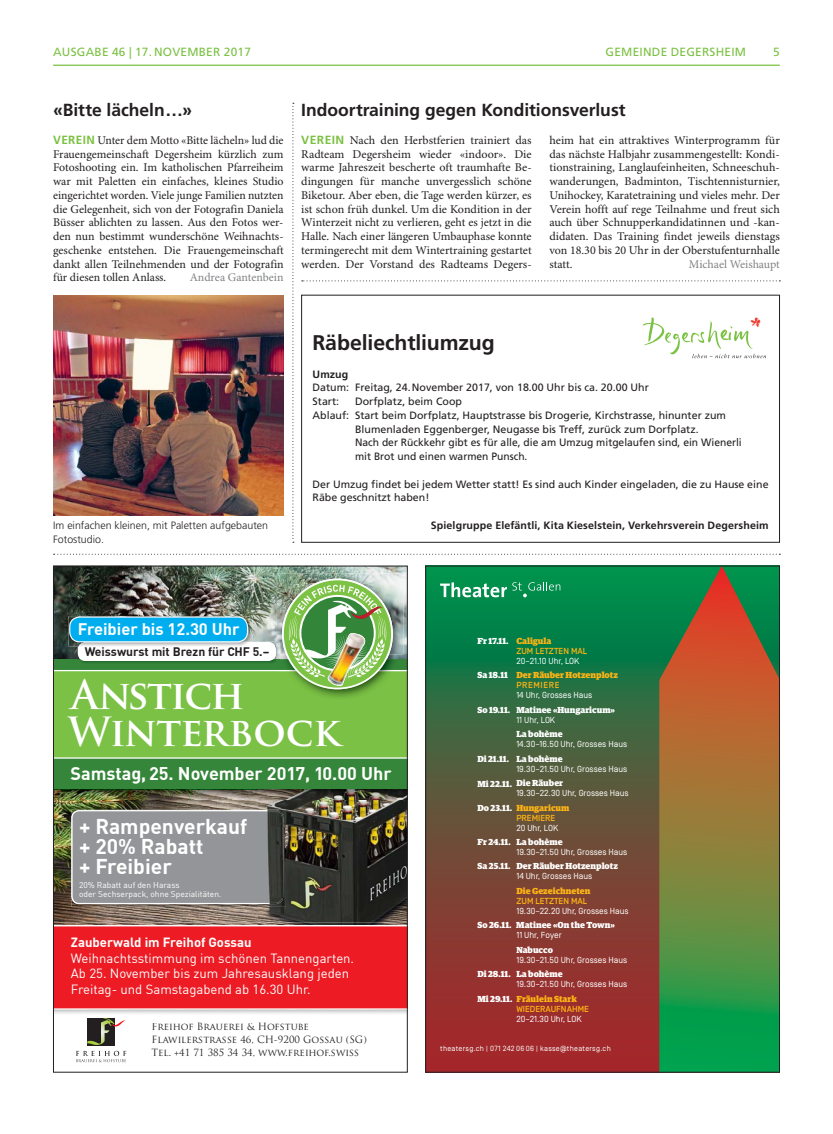
<style>
.page{position:relative;width:833px;height:1134px;background:#fff}
.page>*{position:absolute;margin:0;border:0;box-sizing:border-box;transform-origin:0 0}
.t1{font:700 39.25px/36.6px "Trajan Pro";letter-spacing:-.02em;color:#fff}
.t2{font:700 21.25px "Frutiger LT Std";letter-spacing:-.005em;color:#231f20}
.t3{font:700 21px/20.4px "DIN";color:#fff}
.t4{font:700 18px "DIN";color:#fff}
.t5{font:700 17.5px "Frutiger LT Std";color:#231f20}
.t6{font:700 16.5px "DIN";color:#fff}
.t7{font:13.12px/15.6px "DIN";color:#fff}
.t8{font:700 13.12px "DIN";color:#fff}
.t9{font:700 12.12px "DIN";color:#231f20}
.t10{font:11.88px/13.8px "Minion Pro";color:#231f20;text-align:justify}
.t11{font:11.88px "Frutiger LT Std";letter-spacing:.02em;color:#7bc142}
.t12{font:11.88px "Minion Pro";letter-spacing:-.005em;color:#808285}
.t13{font:10.62px/13.8px "Frutiger LT Std";color:#231f20}
.t14{font:700 10.62px "Frutiger LT Std";letter-spacing:.015em;color:#231f20}
.t15{font:300 10.62px/13.8px "Frutiger LT Std";color:#231f20}
.t16{font:9.75px/12.6px "Trajan Pro";color:#231f20}
.t17{font:8.75px "Simplon BP Regular";color:#fff}
.t18{font:900 8.75px "Guardian Egyp";color:#fff}
.t19{font:900 8.75px "Guardian Egyp";color:#fdb415}
.t20{font:500 8.75px "Simplon BP";color:#fdb415}
.t21{font:500 8.75px "Simplon BP";letter-spacing:.07em;color:#fdb415}
.t22{font:8.38px/9.6px "DIN";color:#fff}
.t23{font:7.5px "Simplon BP Regular";letter-spacing:.035em;color:#fff}
.s1{font-family:"Frutiger LT Std";font-weight:700;color:#7bc142}
.s2{color:#fdb415}
.s3{color:#fff}
</style>
<div class="page">
<svg style="left:302px;top:280px;width:478px;height:1px"></svg>
<svg style="left:54px;top:554px;width:726px;height:1px"></svg>
<div style="left:301px;top:295px;width:479px;height:248px;border:1px solid #231f20"></div>
<svg style="left:643px;top:317px;width:123px;height:41px"></svg>
<hr style="left:53px;top:65px;width:727px;height:1px;background:#7bc142">
<svg style="left:292px;top:103px;width:2px;height:440px"></svg>
<img style="left:53px;top:295px;width:231px;height:220px">
<img style="left:55px;top:789px;width:350px;height:136px">
<img style="left:55px;top:568px;width:350px;height:11px">
<svg style="left:87px;top:1018px;width:39px;height:27px"></svg>
<svg style="left:76px;top:1051px;width:50px;height:11px"></svg>
<img style="left:71px;top:810px;width:215px;height:97px">
<div style="left:71px;top:810px;width:187px;height:94px;background:#939598"></div>
<img style="left:258px;top:810px;width:25px;height:94px">
<img style="left:258px;top:923px;width:147px;height:2px">
<div style="left:55px;top:926px;width:350px;height:84px;background:#ed1c24"></div>
<div style="left:53px;top:659px;width:354px;height:130px;background:#35863a"></div>
<img style="left:277px;top:573px;width:126px;height:6px">
<img style="left:55px;top:579px;width:350px;height:180px">
<div style="left:78px;top:642px;width:198px;height:19px;background:#fff;border-radius:8px"></div>
<img style="left:69px;top:616px;width:183px;height:31px">
<img style="left:77px;top:641px;width:175px;height:6px">
<img style="left:78px;top:642px;width:174px;height:5px">
<div style="left:70px;top:617px;width:177px;height:25px;background:#00aeef;border-radius:10px"></div>
<div style="left:69px;top:616px;width:179px;height:26px;border:1px solid #fff;border-radius:10px"></div>
<img style="left:427px;top:568px;width:232px;height:502px">
<svg style="left:659px;top:568px;width:119px;height:502px;background:#717d3c"></svg>
<svg style="left:440px;top:582px;width:120px;height:15px;background:#41aa79"></svg>
<p class="t11" style="left:53px;top:46px;width:199px">AUSGABE 46 | 17. NOVEMBER 2017</p>
<p class="t11" style="left:605px;top:46px;width:142px">GEMEINDE DEGERSHEIM</p>
<p class="t11" style="left:773px;top:46px;width:8px">5</p>
<h3 class="t5" style="left:53px;top:102px;width:141px">«Bitte lächeln …»</h3>
<p class="t10" style="left:53px;top:134px;width:232px"><span class="s1">VEREIN</span> Unter dem Motto «Bitte lächeln» lud die Frauengemeinschaft Degersheim kürzlich zum Fotoshooting ein. Im katholischen Pfarreiheim war mit Paletten ein einfaches, kleines Studio eingerichtet worden. Viele junge Familien nutzten die Gelegenheit, sich von der Fotografin Daniela Büsser ablichten zu lassen. Aus den Fotos wer&shy;den nun bestimmt wunderschöne Weihnachts&shy;geschenke entstehen. Die Frauengemeinschaft dankt allen Teilnehmenden und der Fotografin für diesen tollen Anlass.</p>
<p class="t12" style="left:190px;top:273px;width:95px">Andrea Gantenbein</p>
<h3 class="t5" style="left:301px;top:102px;width:326px">Indoortraining gegen Konditionsverlust</h3>
<p class="t10" style="left:301px;top:134px;width:232px"><span class="s1">VEREIN</span> Nach den Herbstferien trainiert das Radteam Degersheim wieder «indoor». Die warme Jahreszeit bescherte oft traumhafte Be&shy;dingungen für manche unvergesslich schöne Biketour. Aber eben, die Tage werden kürzer, es ist schon früh dunkel. Um die Kondition in der Winterzeit nicht zu verlieren, geht es jetzt in die Halle. Nach einer längeren Umbauphase konnte termingerecht mit dem Wintertraining gestartet werden. Der Vorstand des Radteams Degers-</p>
<p class="t10" style="left:549px;top:134px;width:232px">heim hat ein attraktives Winterprogramm für das nächste Halbjahr zusammengestellt: Kondi&shy;tionstraining, Langlaufeinheiten, Schneeschuh&shy;wanderungen, Badminton, Tischtennisturnier, Unihockey, Karatetraining und vieles mehr. Der Verein hofft auf rege Teilnahme und freut sich auch über Schnupperkandidatinnen und -kan&shy;didaten. Das Training findet jeweils dienstags von 18.30 bis 20 Uhr in der Oberstufenturnhalle statt.</p>
<p class="t12" style="left:689px;top:259px;width:92px">Michael Weishaupt</p>
<p class="t15" style="left:53px;top:519px;width:216px">Im einfachen kleinen, mit Paletten aufgebauten<br>Fotostudio.</p>
<h2 class="t2" style="left:312px;top:332px;width:184px">Räbeliechtliumzug</h2>
<p class="t14" style="left:312px;top:369px;width:37px">Umzug</p>
<p class="t13" style="left:312px;top:381px;width:338px">Datum: Freitag, 24. November 2017, von 18.00 Uhr bis ca. 20.00 Uhr<br>Start:</p>
<p class="t13" style="left:355px;top:395px;width:108px">Dorfplatz, beim Coop</p>
<p class="t13" style="left:312px;top:409px;width:415px">Ablauf: Start beim Dorfplatz, Hauptstrasse bis Drogerie, Kirchstrasse, hinunter zum</p>
<p class="t13" style="left:355px;top:423px;width:345px">Blumenladen Eggenberger, Neugasse bis Treff, zurück zum Dorfplatz.</p>
<p class="t13" style="left:355px;top:436px;width:388px">Nach der Rückkehr gibt es für alle, die am Umzug mitgelaufen sind, ein Wienerli</p>
<p class="t13" style="left:355px;top:450px;width:174px">mit Brot und einen warmen Punsch.</p>
<p class="t13" style="left:312px;top:478px;width:457px">Der Umzug findet bei jedem Wetter statt! Es sind auch Kinder eingeladen, die zu Hause eine<br>Räbe geschnitzt haben!</p>
<p class="t14" style="left:431px;top:520px;width:339px">Spielgruppe Elefäntli, Kita Kieselstein, Verkehrsverein Degersheim</p>
<h3 class="t6" style="left:78px;top:620px;width:163px">Freibier bis 12.30 Uhr</h3>
<p class="t9" style="left:85px;top:645px;width:186px">Weisswurst mit Brezn für CHF 5.–</p>
<h1 class="t1" style="left:68px;top:677px;width:274px">Anstich<br>Winterbock</h1>
<h3 class="t4" style="left:71px;top:764px;width:322px">Samstag, 25. November 2017, 10.00 Uhr</h3>
<h3 class="t3" style="left:79px;top:816px;width:170px">+ Rampenverkauf + 20% Rabatt<br>+ Freibier</h3>
<p class="t22" style="left:79px;top:880px;width:144px">20% Rabatt auf den Harass<br>oder Sechserpack, ohne Spezialitäten.</p>
<p class="t8" style="left:71px;top:935px;width:182px">Zauberwald im Freihof Gossau</p>
<p class="t7" style="left:71px;top:950px;width:285px">Weihnachtsstimmung im schönen Tannengarten.<br>Ab 25. November bis zum Jahresausklang jeden<br>Freitag- und Samstagabend ab 16.30 Uhr.</p>
<p class="t16" style="left:152px;top:1021px;width:217px">Freihof Brauerei &amp; Hofstube<br>Flawilerstrasse 46, CH-9200 Gossau (SG)<br>Tel. +41 71 385 34 34, www.freihof.swiss</p>
<p class="t18" style="left:477px;top:636px;width:76px">Fr 17.11. <span class="s2">Caligula</span></p>
<p class="t20" style="left:516px;top:648px;width:72px">ZUM LETZTEN MAL</p>
<p class="t17" style="left:516px;top:656px;width:65px">20–21.10 Uhr, LOK</p>
<p class="t19" style="left:477px;top:670px;width:142px"><span class="s3">Sa 18.11</span> Der Räuber Hotzenplotz</p>
<p class="t21" style="left:516px;top:682px;width:45px">PREMIERE</p>
<p class="t17" style="left:516px;top:690px;width:77px">14 Uhr, Grosses Haus</p>
<p class="t18" style="left:477px;top:705px;width:139px">So 19.11. Matinee «Hungaricum»</p>
<p class="t17" style="left:516px;top:715px;width:40px">11 Uhr, LOK</p>
<p class="t18" style="left:516px;top:729px;width:48px">La bohème</p>
<p class="t17" style="left:516px;top:739px;width:112px">14.30–16.50 Uhr, Grosses Haus</p>
<p class="t18" style="left:477px;top:754px;width:87px">Di 21.11. La bohème</p>
<p class="t17" style="left:516px;top:763px;width:112px">19.30–21.50 Uhr, Grosses Haus</p>
<p class="t18" style="left:477px;top:778px;width:87px">Mi 22.11. Die Räuber</p>
<p class="t17" style="left:516px;top:788px;width:114px">19.30–22.30 Uhr, Grosses Haus</p>
<p class="t19" style="left:477px;top:802px;width:94px"><span class="s3">Do 23.11.</span> Hungaricum</p>
<p class="t20" style="left:516px;top:814px;width:40px">PREMIERE</p>
<p class="t17" style="left:516px;top:822px;width:44px">20 Uhr, LOK</p>
<p class="t18" style="left:477px;top:837px;width:87px">Fr 24.11. La bohème</p>
<p class="t17" style="left:516px;top:847px;width:112px">19.30–21.50 Uhr, Grosses Haus</p>
<p class="t18" style="left:477px;top:861px;width:142px">Sa 25.11. Der Räuber Hotzenplotz</p>
<p class="t17" style="left:516px;top:871px;width:77px">14 Uhr, Grosses Haus</p>
<p class="t19" style="left:516px;top:886px;width:76px">Die Gezeichneten</p>
<p class="t20" style="left:516px;top:898px;width:72px">ZUM LETZTEN MAL</p>
<p class="t17" style="left:516px;top:906px;width:114px">19.30–22.20 Uhr, Grosses Haus</p>
<p class="t18" style="left:477px;top:920px;width:139px">So 26.11. Matinee «On the Town»</p>
<p class="t17" style="left:516px;top:930px;width:47px">11 Uhr, Foyer</p>
<p class="t18" style="left:516px;top:944px;width:38px">Nabucco</p>
<p class="t17" style="left:516px;top:954px;width:112px">19.30–21.50 Uhr, Grosses Haus</p>
<p class="t18" style="left:477px;top:969px;width:87px">Di 28.11. La bohème</p>
<p class="t17" style="left:516px;top:979px;width:112px">19.30–21.50 Uhr, Grosses Haus</p>
<p class="t19" style="left:477px;top:993px;width:101px"><span class="s3">Mi 29.11.</span> Fräulein Stark</p>
<p class="t20" style="left:516px;top:1005px;width:74px">WIEDERAUFNAHME</p>
<p class="t17" style="left:516px;top:1013px;width:67px">20–21.30 Uhr, LOK</p>
<p class="t23" style="left:440px;top:1044px;width:172px">theatersg.ch | 071 242 06 06 | kasse@theatersg.ch</p>
</div>
